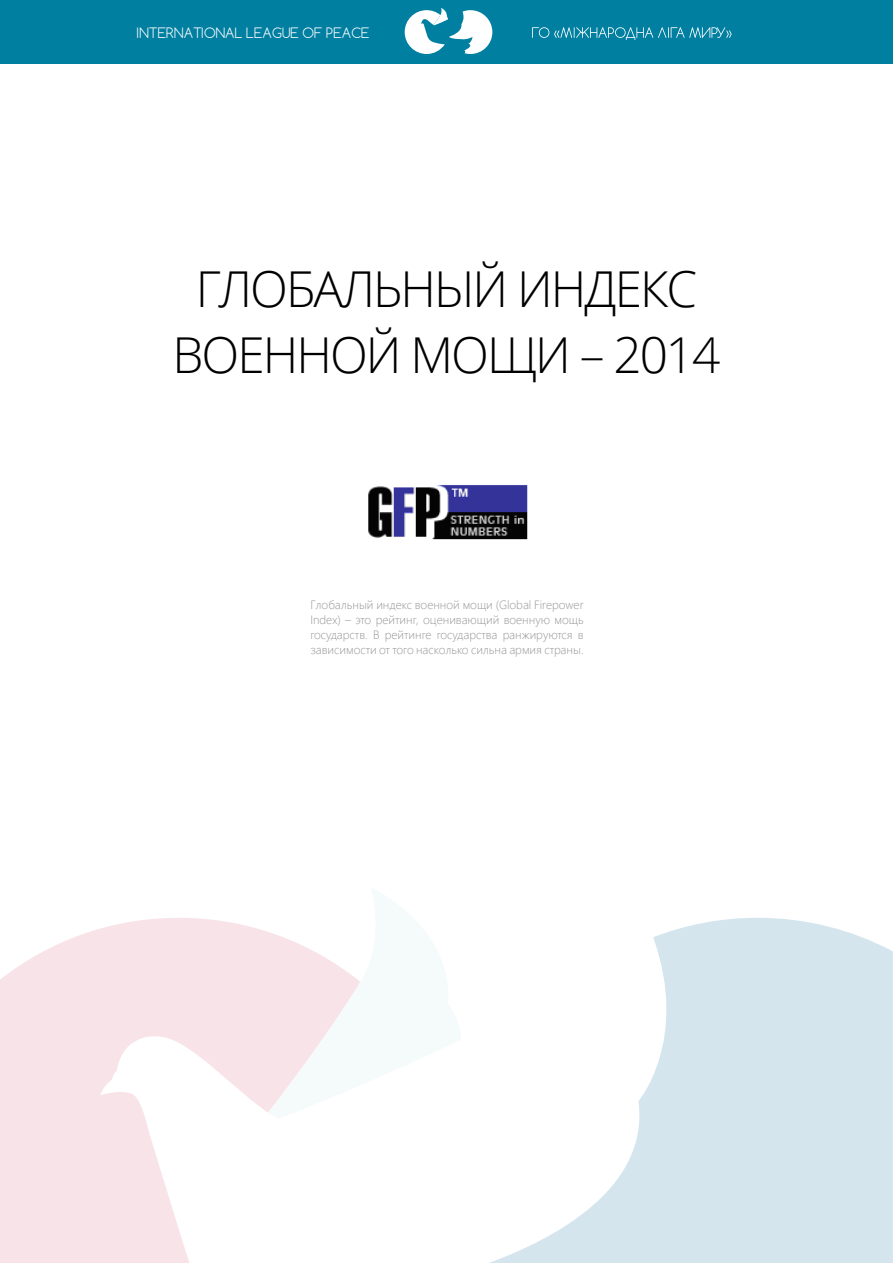
<style>
.page{position:relative;width:893px;height:1263px;background:#fff}
.page>*{position:absolute;margin:0;border:0;box-sizing:border-box;transform-origin:0 0}
.t1{font:300 49.5px/66px "Open Sans";letter-spacing:-.04em;color:#000;text-align:center}
.t2{font:300 13.5px "Comfortaa";color:#fff}
.t3{font:300 12px/15px "Segoe UI";color:#949598;text-align:justify}
</style>
<div class="page">
<svg style="left:489px;top:918px;width:403px;height:345px;fill:#d4e5ee"></svg>
<svg style="left:0;top:918px;width:268px;height:345px;fill:#f8e3e9"></svg>
<svg style="left:268px;top:932px;width:92px;height:180px"></svg>
<div style="left:1px;top:0;width:892px;height:64px;background:#007fa1"></div>
<svg style="left:405px;top:8px;width:87px;height:46px"></svg>
<svg style="left:532px;top:27px;width:200px;height:13px"></svg>
<img style="left:368px;top:485px;width:160px;height:55px">
<p class="t2" style="left:136px;top:24px;width:235px">INTERNATIONAL LEAGUE OF PEACE</p>
<h1 class="t1" style="left:173px;top:255px;width:549px">ГЛОБАЛЬНЫЙ ИНДЕКС<br>ВОЕННОЙ МОЩИ – 2014</h1>
<p class="t3" style="left:310px;top:596px;width:275px">Глобальный индекс военной мощи (Global Firepower Index) – это рейтинг, оценивающий военную мощь государств. В рейтинге государства ранжируются в зависимости от того насколько сильна армия страны.</p>
</div>
